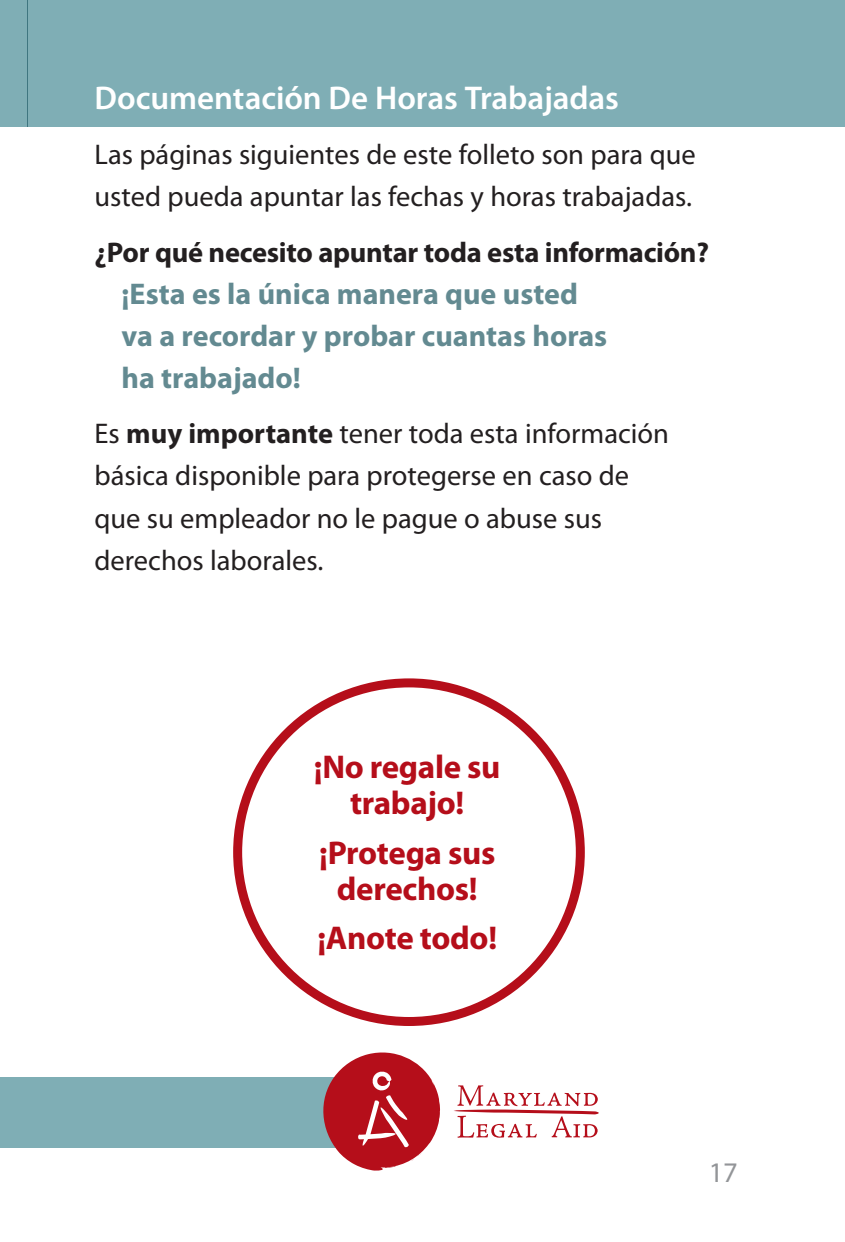
<style>
.page{position:relative;width:845px;height:1242px;background:#fff}
.page>*{position:absolute;margin:0;border:0;box-sizing:border-box;transform-origin:0 0}
.t1{font:700 33px/36px "Myriad Pro";letter-spacing:-.01em;color:#b50e1a;text-align:center}
.t2{font:600 33px "Myriad Pro";letter-spacing:-.005em;color:#fff}
.t3{font:700 30px/42px "Myriad Pro";color:#638a91}
.t4{font:28.5px/42px "Myriad Pro";color:#231f20}
.t5{font:700 28.5px "Myriad Pro";letter-spacing:-.01em;color:#231f20}
.t6{font:28.5px "Myriad Pro";color:#939598}
.s1{font-weight:700}
</style>
<div class="page">
<div style="left:0;top:0;width:27px;height:127px;background:#7faeb5"></div>
<div style="left:0;top:1077px;width:27px;height:71px;background:#7faeb5"></div>
<div style="left:27px;top:0;width:818px;height:127px;background:#7faeb5"></div>
<div style="left:27px;top:1077px;width:325px;height:71px;background:#7faeb5"></div>
<svg style="left:323px;top:1052px;width:117px;height:119px"></svg>
<svg style="left:454px;top:1085px;width:144px;height:53px"></svg>
<div style="left:233px;top:678px;width:352px;height:348px;border:9px solid #b50e1a;border-radius:50%"></div>
<p class="t2" style="left:94px;top:77px;width:526px">Documentación De Horas Trabajadas</p>
<p class="t4" style="left:94px;top:133px;width:602px">Las páginas siguientes de este folleto son para que usted pueda apuntar las fechas y horas trabajadas.</p>
<p class="t5" style="left:94px;top:234px;width:616px">¿Por qué necesito apuntar toda esta información?</p>
<p class="t3" style="left:121px;top:272px;width:487px">¡Esta es la única manera que usted va a recordar y probar cuantas horas ha trabajado!</p>
<p class="t4" style="left:94px;top:412px;width:576px">Es <span class="s1">muy importante</span> tener toda esta información básica disponible para protegerse en caso de que su empleador no le pague o abuse sus derechos laborales.</p>
<p class="t1" style="left:314px;top:748px;width:188px">¡No regale su trabajo!</p>
<p class="t1" style="left:319px;top:833px;width:178px">¡Protega sus derechos!</p>
<p class="t1" style="left:317px;top:919px;width:181px">¡Anote todo!</p>
<p class="t6" style="left:708px;top:1155px;width:31px">17</p>
</div>
